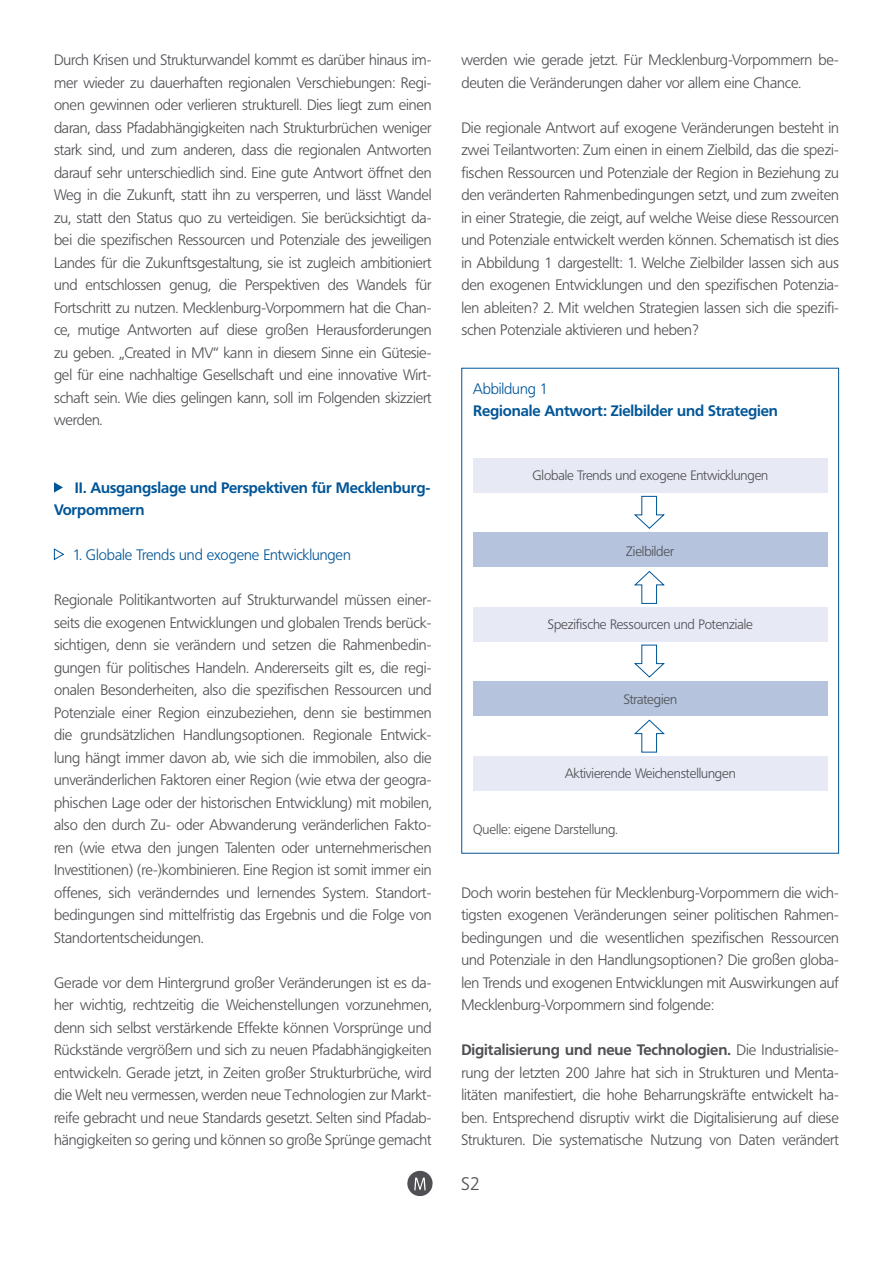
<style>
.page{position:relative;width:893px;height:1263px;background:#fff}
.page>*{position:absolute;margin:0;border:0;box-sizing:border-box;transform-origin:0 0}
.t1{font:300 18px "Frutiger BQ";color:#4f4f54}
.t2{font:300 15px/22.5px "Frutiger BQ";letter-spacing:-.005em;color:#4f4f54;text-align:justify}
.t3{font:700 15px/22.5px "Frutiger BQ";letter-spacing:-.005em;color:#005597}
.t4{font:300 15px "Frutiger BQ";letter-spacing:-.005em;color:#005597}
.t5{font:300 13.5px "Frutiger BQ";letter-spacing:-.01em;color:#4f4f54}
.s1{font-weight:700}
</style>
<div class="page">
<svg style="left:407px;top:1171px;width:26px;height:26px"></svg>
<svg style="left:54px;top:482px;width:9px;height:11px"></svg>
<svg style="left:54px;top:548px;width:10px;height:13px"></svg>
<div style="left:473px;top:458px;width:355px;height:34px;background:#e7eaf4"></div>
<div style="left:473px;top:533px;width:355px;height:34px;background:#b5c3dd"></div>
<div style="left:473px;top:607px;width:355px;height:34px;background:#e7eaf4"></div>
<div style="left:473px;top:682px;width:355px;height:34px;background:#b5c3dd"></div>
<div style="left:473px;top:756px;width:355px;height:34px;background:#e7eaf4"></div>
<svg style="left:634px;top:495px;width:31px;height:34px"></svg>
<svg style="left:634px;top:644px;width:31px;height:34px"></svg>
<svg style="left:634px;top:571px;width:31px;height:33px"></svg>
<svg style="left:634px;top:719px;width:31px;height:34px"></svg>
<p class="t2" style="left:54px;top:49px;width:379px">Durch Krisen und Strukturwandel kommt es darüber hinaus im&shy;mer wieder zu dauerhaften regionalen Verschiebungen: Regi&shy;onen gewinnen oder verlieren strukturell. Dies liegt zum einen daran, dass Pfadabhängigkeiten nach Strukturbrüchen weniger stark sind, und zum anderen, dass die regionalen Antworten darauf sehr unterschiedlich sind. Eine gute Antwort öffnet den Weg in die Zukunft, statt ihn zu versperren, und lässt Wandel zu, statt den Status quo zu verteidigen. Sie berücksichtigt da&shy;bei die spezifischen Ressourcen und Potenziale des jeweiligen Landes für die Zukunftsgestaltung, sie ist zugleich ambitioniert und entschlossen genug, die Perspektiven des Wandels für Fortschritt zu nutzen. Mecklenburg-Vorpommern hat die Chan&shy;ce, mutige Antworten auf diese großen Herausforderungen zu geben. „Created in MV“ kann in diesem Sinne ein Gütesie&shy;gel für eine nachhaltige Gesellschaft und eine innovative Wirt&shy;schaft sein. Wie dies gelingen kann, soll im Folgenden skizziert werden.</p>
<p class="t3" style="left:54px;top:476px;width:378px;text-indent:21px">II. Ausgangslage und Perspektiven für Mecklenburg-<br>Vorpommern</p>
<p class="t4" style="left:73px;top:546px;width:280px">1. Globale Trends und exogene Entwicklungen</p>
<p class="t2" style="left:54px;top:589px;width:379px">Regionale Politikantworten auf Strukturwandel müssen einer&shy;seits die exogenen Entwicklungen und globalen Trends berück&shy;sichtigen, denn sie verändern und setzen die Rahmenbedin&shy;gungen für politisches Handeln. Andererseits gilt es, die regi&shy;onalen Besonderheiten, also die spezifischen Ressourcen und Potenziale einer Region einzubeziehen, denn sie bestimmen die grundsätzlichen Handlungsoptionen. Regionale Entwick&shy;lung hängt immer davon ab, wie sich die immobilen, also die unveränderlichen Faktoren einer Region (wie etwa der geogra&shy;phischen Lage oder der historischen Entwicklung) mit mobilen, also den durch Zu- oder Abwanderung veränderlichen Fakto&shy;ren (wie etwa den jungen Talenten oder unternehmerischen Investitionen) (re-)kombinieren. Eine Region ist somit immer ein offenes, sich veränderndes und lernendes System. Standort&shy;bedingungen sind mittelfristig das Ergebnis und die Folge von Standortentscheidungen.</p>
<p class="t2" style="left:54px;top:971px;width:379px">Gerade vor dem Hintergrund großer Veränderungen ist es da&shy;her wichtig, rechtzeitig die Weichenstellungen vorzunehmen, denn sich selbst verstärkende Effekte können Vorsprünge und Rückstände vergrößern und sich zu neuen Pfadabhängigkeiten entwickeln. Gerade jetzt, in Zeiten großer Strukturbrüche, wird die Welt neu vermessen, werden neue Technologien zur Markt&shy;reife gebracht und neue Standards gesetzt. Selten sind Pfadab&shy;hängigkeiten so gering und können so große Sprünge gemacht</p>
<p class="t2" style="left:461px;top:49px;width:379px">werden wie gerade jetzt. Für Mecklenburg-Vorpommern be&shy;deuten die Veränderungen daher vor allem eine Chance.</p>
<p class="t2" style="left:461px;top:116px;width:379px">Die regionale Antwort auf exogene Veränderungen besteht in zwei Teilantworten: Zum einen in einem Zielbild, das die spezi&shy;fischen Ressourcen und Potenziale der Region in Beziehung zu den veränderten Rahmenbedingungen setzt, und zum zweiten in einer Strategie, die zeigt, auf welche Weise diese Ressourcen und Potenziale entwickelt werden können. Schematisch ist dies in Abbildung 1 dargestellt: 1. Welche Zielbilder lassen sich aus den exogenen Entwicklungen und den spezifischen Potenzia&shy;len ableiten? 2. Mit welchen Strategien lassen sich die spezifi&shy;schen Potenziale aktivieren und heben?</p>
<p class="t4" style="left:473px;top:380px;width:76px">Abbildung 1</p>
<p class="t3" style="left:473px;top:400px;width:306px">Regionale Antwort: Zielbilder und Strategien</p>
<p class="t5" style="left:532px;top:468px;width:237px">Globale Trends und exogene Entwicklungen</p>
<p class="t5" style="left:626px;top:543px;width:49px">Zielbilder</p>
<p class="t5" style="left:548px;top:617px;width:206px">Spezifische Ressourcen und Potenziale</p>
<p class="t5" style="left:624px;top:691px;width:55px">Strategien</p>
<p class="t5" style="left:565px;top:765px;width:172px">Aktivierende Weichenstellungen</p>
<p class="t5" style="left:473px;top:822px;width:146px">Quelle: eigene Darstellung.</p>
<p class="t2" style="left:461px;top:881px;width:379px">Doch worin bestehen für Mecklenburg-Vorpommern die wich&shy;tigsten exogenen Veränderungen seiner politischen Rahmen&shy;bedingungen und die wesentlichen spezifischen Ressourcen und Potenziale in den Handlungsoptionen? Die großen globa&shy;len Trends und exogenen Entwicklungen mit Auswirkungen auf Mecklenburg-Vorpommern sind folgende:</p>
<p class="t2" style="left:461px;top:1039px;width:379px"><span class="s1">Digitalisierung und neue Technologien.</span> Die Industrialisie&shy;rung der letzten 200 Jahre hat sich in Strukturen und Menta&shy;litäten manifestiert, die hohe Beharrungskräfte entwickelt ha&shy;ben. Entsprechend disruptiv wirkt die Digitalisierung auf diese Strukturen. Die systematische Nutzung von Daten verändert</p>
<p class="t1" style="left:461px;top:1173px;width:20px">S2</p>
</div>
